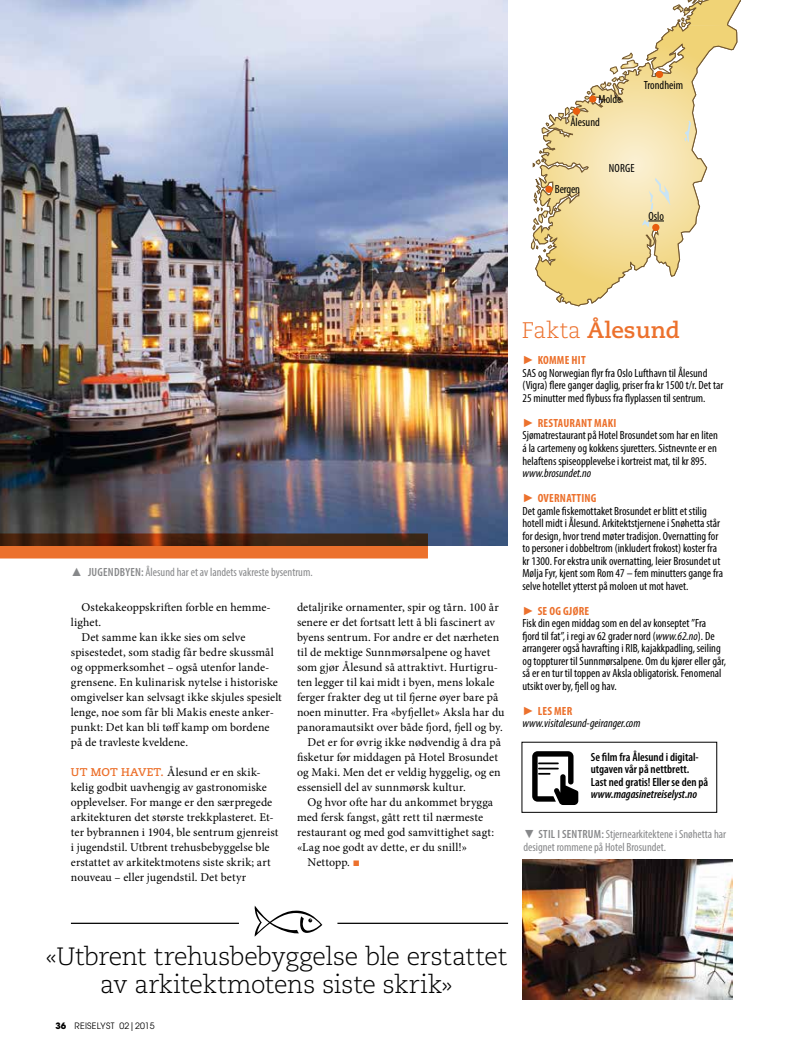
<style>
.page{position:relative;width:798px;height:1053px;background:#fff}
.page>*{position:absolute;margin:0;border:0;box-sizing:border-box;transform-origin:0 0}
.t1{font:300 25px/28.8px "Caecilia LT Std";letter-spacing:-.015em;color:#000;text-align:center}
.t2{font:700 22.5px "Caecilia";color:#ec712d}
.t3{font:11.88px/15px "Minion Pro";letter-spacing:.005em;color:#000}
.t4{font:condensed 11.88px/12.5px "Myriad Pro";color:#000}
.t5{font:condensed 11.88px/13.8px "Myriad Pro";color:#87888a}
.t6{font:600 condensed 11.88px/12.5px "Myriad Pro";color:#000}
.t7{font:italic condensed 11.88px/25px "Myriad Pro";color:#000}
.t8{font:italic 600 condensed 11.88px "Myriad Pro";color:#000}
.t9{font:8.75px "Avant Garde";letter-spacing:.035em;color:#000}
.s1{font-family:"Arial";font-stretch:normal}
.s2{font-weight:600}
.s3{font-family:"Caecilia";font-weight:700;font-size:11.25px;color:#ec712d}
.s4{font-family:"Arial";color:#ec712d}
.s5{font-family:"Caecilia LT Std";font-weight:300}
.s6{font-family:"Arial";font-stretch:normal;color:#ec712d}
.s7{font-weight:700;color:#ec712d}
.s8{font-family:"Arial";font-style:normal;font-stretch:normal;color:#ec712d}
.s9{font-weight:700;font-style:normal;color:#ec712d}
.s10{font-style:italic}
.s11{font-weight:700}
</style>
<div class="page">
<svg style="left:254px;top:905px;width:68px;height:31px"></svg>
<img style="left:522px;top:859px;width:210px;height:140px">
<img style="left:0;top:0;width:507px;height:545px">
<svg style="left:530px;top:0;width:211px;height:307px"></svg>
<svg style="left:0;top:533px;width:428px;height:25px;background:#96491f"></svg>
<hr style="left:71px;top:922px;width:168px;height:1px;background:#000">
<hr style="left:337px;top:922px;width:171px;height:1px;background:#000">
<svg style="left:532px;top:751px;width:46px;height:54px"></svg>
<p class="t4" style="left:598px;top:93px;width:24px">Molde</p>
<p class="t4" style="left:570px;top:115px;width:31px">Ålesund</p>
<p class="t4" style="left:643px;top:78px;width:41px">Trondheim</p>
<p class="t4" style="left:554px;top:182px;width:27px">Bergen</p>
<p class="t4" style="left:608px;top:162px;width:28px">NORGE</p>
<p class="t4" style="left:648px;top:209px;width:17px">Oslo</p>
<p class="t5" style="left:71px;top:565px;width:243px"><span class="s1">▲</span> <span class="s2">JUGENDBYEN:</span> Ålesund har et av landets vakreste bysentrum.</p>
<p class="t3" style="left:82px;top:600px;width:191px">Ostekakeoppskriften forble en hemme-</p>
<p class="t3" style="left:71px;top:615px;width:32px">lighet.</p>
<p class="t3" style="left:82px;top:630px;width:165px">Det samme kan ikke sies om selve</p>
<p class="t3" style="left:71px;top:645px;width:204px">spisestedet, som stadig får bedre skussmål</p>
<p class="t3" style="left:71px;top:660px;width:200px">og oppmerksomhet – også utenfor lande-</p>
<p class="t3" style="left:71px;top:675px;width:208px">grensene. En kulinarisk nytelse i historiske</p>
<p class="t3" style="left:71px;top:690px;width:212px">omgivelser kan selvsagt ikke skjules spesielt</p>
<p class="t3" style="left:71px;top:705px;width:204px">lenge, noe som får bli Makis eneste anker-</p>
<p class="t3" style="left:71px;top:720px;width:200px">punkt: Det kan bli tøff kamp om bordene</p>
<p class="t3" style="left:71px;top:735px;width:119px">på de travleste kveldene.</p>
<p class="t3" style="left:71px;top:765px;width:209px"><span class="s3">UT MOT HAVET.</span> Ålesund er en skik&shy;kelig godbit uavhengig av gastronomiske opplevelser. For mange er den særpregede arkitekturen det største trekkplasteret. Et&shy;ter bybrannen i 1904, ble sentrum gjenreist i jugendstil. Utbrent trehusbebyggelse ble erstattet av arkitektmotens siste skrik; art nouveau – eller jugendstil. Det betyr</p>
<p class="t3" style="left:297px;top:600px;width:203px">detaljrike ornamenter, spir og tårn. 100 år</p>
<p class="t3" style="left:297px;top:615px;width:199px">senere er det fortsatt lett å bli fascinert av</p>
<p class="t3" style="left:297px;top:630px;width:204px">byens sentrum. For andre er det nærheten</p>
<p class="t3" style="left:297px;top:645px;width:195px">til de mektige Sunnmørsalpene og havet</p>
<p class="t3" style="left:297px;top:660px;width:202px">som gjør Ålesund så attraktivt. Hurtigru-</p>
<p class="t3" style="left:297px;top:675px;width:199px">ten legger til kai midt i byen, mens lokale</p>
<p class="t3" style="left:297px;top:690px;width:203px">ferger frakter deg ut til fjerne øyer bare på</p>
<p class="t3" style="left:297px;top:705px;width:209px">noen minutter. Fra «byfjellet» Aksla har du</p>
<p class="t3" style="left:297px;top:720px;width:207px">panoramautsikt over både fjord, fjell og by.</p>
<p class="t3" style="left:307px;top:735px;width:195px">Det er for øvrig ikke nødvendig å dra på</p>
<p class="t3" style="left:297px;top:750px;width:202px">fisketur før middagen på Hotel Brosundet</p>
<p class="t3" style="left:297px;top:765px;width:205px">og Maki. Men det er veldig hyggelig, og en</p>
<p class="t3" style="left:297px;top:780px;width:170px">essensiell del av sunnmørsk kultur.</p>
<p class="t3" style="left:307px;top:795px;width:187px">Og hvor ofte har du ankommet brygga</p>
<p class="t3" style="left:297px;top:810px;width:187px">med fersk fangst, gått rett til nærmeste</p>
<p class="t3" style="left:297px;top:825px;width:198px">restaurant og med god samvittighet sagt:</p>
<p class="t3" style="left:297px;top:840px;width:171px">«Lag noe godt av dette, er du snill!»</p>
<p class="t3" style="left:307px;top:855px;width:54px">Nettopp. <span class="s4">■</span></p>
<h2 class="t2" style="left:521px;top:316px;width:159px"><span class="s5">Fakta</span> Ålesund</h2>
<p class="t4" style="left:522px;top:354px;width:202px"><span class="s6">►</span> <span class="s7">KOMME HIT<br></span>SAS og Norwegian flyr fra Oslo Lufthavn til Ålesund (Vigra) flere ganger daglig, priser fra kr 1500 t/r. Det tar 25 minutter med flybuss fra flyplassen til sentrum.</p>
<p class="t4" style="left:522px;top:416px;width:197px"><span class="s6">►</span> <span class="s7">RESTAURANT MAKI<br></span>Sjømatrestaurant på Hotel Brosundet som har en liten á la cartemeny og kokkens sjuretters. Sistnevnte er en helaftens spiseopplevelse i kortreist mat, til kr 895.</p>
<p class="t7" style="left:522px;top:460px;width:76px">www.brosundet.no <span class="s8">►</span> <span class="s9">OVERNATTING</span></p>
<p class="t4" style="left:522px;top:504px;width:202px">Det gamle fiskemottaket Brosundet er blitt et stilig hotell midt i Ålesund. Arkitektstjernene i Snøhetta står for design, hvor trend møter tradisjon. Overnatting for to personer i dobbeltrom (inkludert frokost) koster fra kr 1300. For ekstra unik overnatting, leier Brosundet ut Mølja Fyr, kjent som Rom 47 – fem minutters gange fra selve hotellet ytterst på moloen ut mot havet.</p>
<p class="t4" style="left:522px;top:604px;width:205px"><span class="s6">►</span> <span class="s7">SE OG GJØRE<br></span>Fisk din egen middag som en del av konseptet ”Fra fjord til fat”, i regi av 62 grader nord (<span class="s10">www.62.no</span>). De arrangerer også havrafting i RIB, kajakkpadling, seiling og toppturer til Sunnmørsalpene. Om du kjører eller går, så er en tur til toppen av Aksla obligatorisk. Fenomenal utsikt over by, fjell og hav.</p>
<p class="t7" style="left:522px;top:704px;width:119px;line-height:12.5px"><span class="s8">►</span> <span class="s9">LES MER </span>www.visitalesund-geiranger.com</p>
<p class="t6" style="left:590px;top:750px;width:119px">Se film fra Ålesund i digital&shy;utgaven vår på nettbrett.<br>Last ned gratis! Eller se den på</p>
<p class="t8" style="left:590px;top:787px;width:108px">www.magasinetreiselyst.no</p>
<p class="t5" style="left:523px;top:826px;width:204px"><span class="s1">▼</span> <span class="s2">STIL I SENTRUM:</span> Stjernearkitektene i Snøhetta har designet rommene på Hotel Brosundet.</p>
<h1 class="t1" style="left:46px;top:942px;width:463px">«Utbrent trehusbebyggelse ble erstattet av arkitektmotens siste skrik»</h1>
<p class="t9" style="left:55px;top:1020px;width:101px"><span class="s11">36</span> REISELYST 02|2015</p>
</div>
